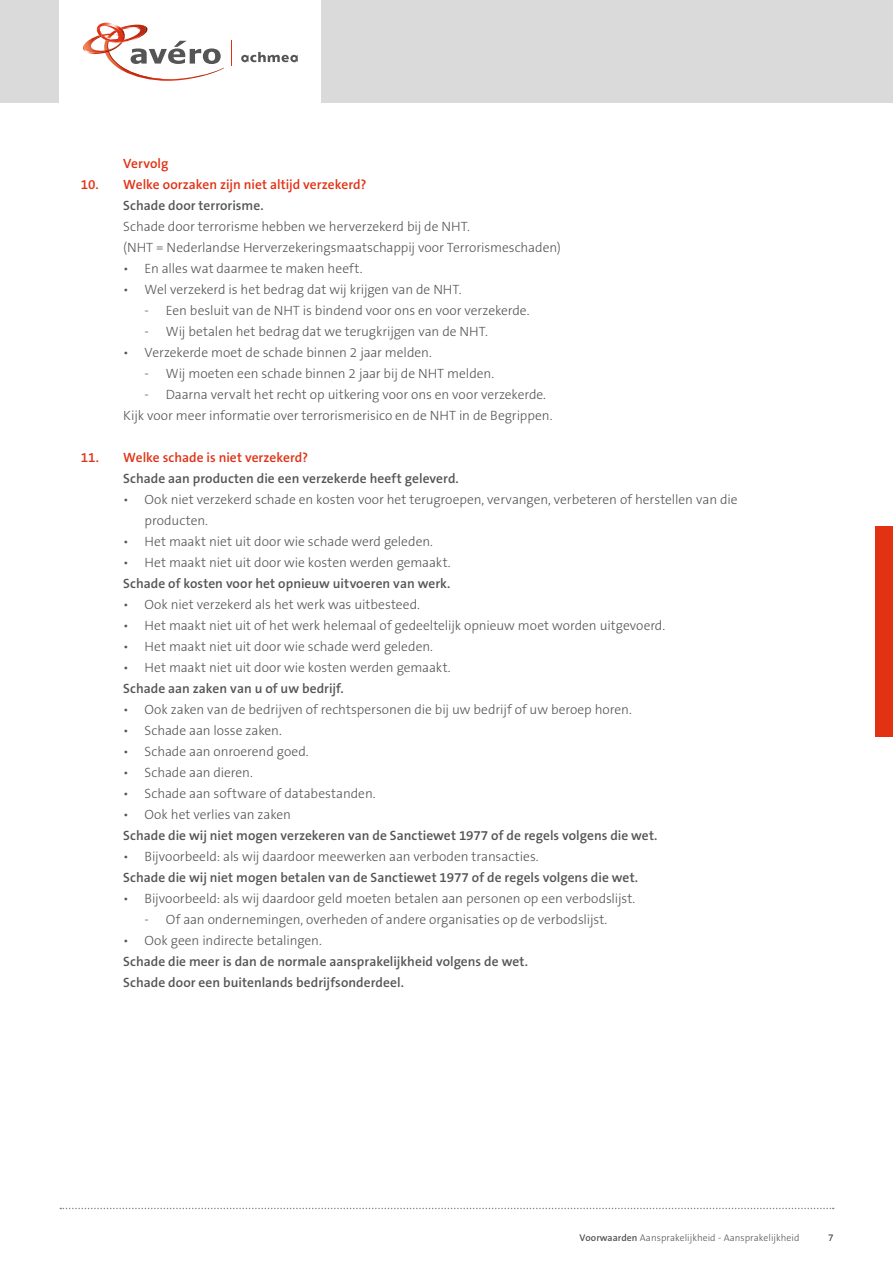
<style>
.page{position:relative;width:893px;height:1263px;background:#fff}
.page>*{position:absolute;margin:0;border:0;box-sizing:border-box;transform-origin:0 0}
.t1{font:300 13.5px/21px "The Sans B3";letter-spacing:-.005em;color:#555}
.t2{font:600 13.5px/21px "The Sans B6";letter-spacing:.005em;color:#555}
.t3{font:600 13.5px "The Sans B6";color:#e13214}
.t4{font:300 9.75px "The Sans B3";letter-spacing:.005em;color:#555}
.s1{font-family:"The Sans B6";font-weight:600}
</style>
<div class="page">
<div style="left:0;top:0;width:893px;height:103px;background:#dadada"></div>
<div style="left:60px;top:0;width:261px;height:103px;background:#fff"></div>
<svg style="left:241px;top:52px;width:57px;height:10px"></svg>
<svg style="left:83px;top:22px;width:141px;height:59px"></svg>
<svg style="left:231px;top:41px;width:1px;height:25px"></svg>
<svg style="left:60px;top:1208px;width:774px;height:1px"></svg>
<div style="left:876px;top:526px;width:17px;height:211px;background:#e13214"></div>
<p class="t3" style="left:123px;top:156px;width:47px">Vervolg</p>
<p class="t3" style="left:81px;top:177px;width:287px">10. Welke oorzaken zijn niet altijd verzekerd?</p>
<p class="t2" style="left:123px;top:196px;width:142px">Schade door terrorisme.</p>
<p class="t1" style="left:123px;top:217px;width:439px">Schade door terrorisme hebben we herverzekerd bij de NHT.<br>(NHT = Nederlandse Herverzekeringsmaatschappij voor Terrorismeschaden)</p>
<p class="t1" style="left:123px;top:259px;width:241px">• En alles wat daarmee te maken heeft.</p>
<p class="t1" style="left:123px;top:280px;width:340px">• Wel verzekerd is het bedrag dat wij krijgen van de NHT.</p>
<p class="t1" style="left:145px;top:301px;width:386px">- Een besluit van de NHT is bindend voor ons en voor verzekerde.</p>
<p class="t1" style="left:145px;top:322px;width:345px">- Wij betalen het bedrag dat we terugkrijgen van de NHT.</p>
<p class="t1" style="left:123px;top:343px;width:310px">• Verzekerde moet de schade binnen 2 jaar melden.</p>
<p class="t1" style="left:145px;top:364px;width:351px">- Wij moeten een schade binnen 2 jaar bij de NHT melden.</p>
<p class="t1" style="left:123px;top:385px;width:431px;text-indent:21px">- Daarna vervalt het recht op uitkering voor ons en voor verzekerde.<br>Kijk voor meer informatie over terrorismerisico en de NHT in de Begrippen.</p>
<p class="t3" style="left:81px;top:450px;width:229px">11. Welke schade is niet verzekerd?</p>
<p class="t2" style="left:123px;top:469px;width:337px">Schade aan producten die een verzekerde heeft geleverd.</p>
<p class="t1" style="left:145px;top:490px;width:594px;text-indent:-21px">• Ook niet verzekerd schade en kosten voor het terugroepen, vervangen, verbeteren of herstellen van die producten.</p>
<p class="t1" style="left:123px;top:532px;width:311px">• Het maakt niet uit door wie schade werd geleden.</p>
<p class="t1" style="left:123px;top:553px;width:329px">• Het maakt niet uit door wie kosten werden gemaakt.</p>
<p class="t2" style="left:123px;top:574px;width:329px">Schade of kosten voor het opnieuw uitvoeren van werk.</p>
<p class="t1" style="left:123px;top:595px;width:298px">• Ook niet verzekerd als het werk was uitbesteed.</p>
<p class="t1" style="left:123px;top:616px;width:543px">• Het maakt niet uit of het werk helemaal of gedeeltelijk opnieuw moet worden uitgevoerd.</p>
<p class="t1" style="left:123px;top:637px;width:311px">• Het maakt niet uit door wie schade werd geleden.</p>
<p class="t1" style="left:123px;top:658px;width:329px">• Het maakt niet uit door wie kosten werden gemaakt.</p>
<p class="t2" style="left:123px;top:679px;width:222px">Schade aan zaken van u of uw bedrijf.</p>
<p class="t1" style="left:123px;top:700px;width:510px">• Ook zaken van de bedrijven of rechtspersonen die bij uw bedrijf of uw beroep horen.</p>
<p class="t1" style="left:123px;top:721px;width:160px">• Schade aan losse zaken.</p>
<p class="t1" style="left:123px;top:742px;width:187px">• Schade aan onroerend goed.</p>
<p class="t1" style="left:123px;top:763px;width:131px">• Schade aan dieren.</p>
<p class="t1" style="left:123px;top:784px;width:254px">• Schade aan software of databestanden.</p>
<p class="t1" style="left:123px;top:805px;width:169px">• Ook het verlies van zaken</p>
<p class="t2" style="left:123px;top:826px;width:536px">Schade die wij niet mogen verzekeren van de Sanctiewet 1977 of de regels volgens die wet.</p>
<p class="t1" style="left:123px;top:847px;width:417px">• Bijvoorbeeld: als wij daardoor meewerken aan verboden transacties.</p>
<p class="t2" style="left:123px;top:868px;width:516px">Schade die wij niet mogen betalen van de Sanctiewet 1977 of de regels volgens die wet.</p>
<p class="t1" style="left:123px;top:889px;width:514px">• Bijvoorbeeld: als wij daardoor geld moeten betalen aan personen op een verbodslijst.</p>
<p class="t1" style="left:145px;top:910px;width:464px">- Of aan ondernemingen, overheden of andere organisaties op de verbodslijst.</p>
<p class="t1" style="left:123px;top:931px;width:200px">• Ook geen indirecte betalingen.</p>
<p class="t2" style="left:123px;top:952px;width:406px">Schade die meer is dan de normale aansprakelijkheid volgens de wet.<br>Schade door een buitenlands bedrijfsonderdeel.</p>
<p class="t4" style="left:579px;top:1233px;width:221px"><span class="s1">Voorwaarden</span> Aansprakelijkheid - Aansprakelijkheid</p>
<p class="t4" style="left:828px;top:1233px;width:7px">7</p>
</div>
